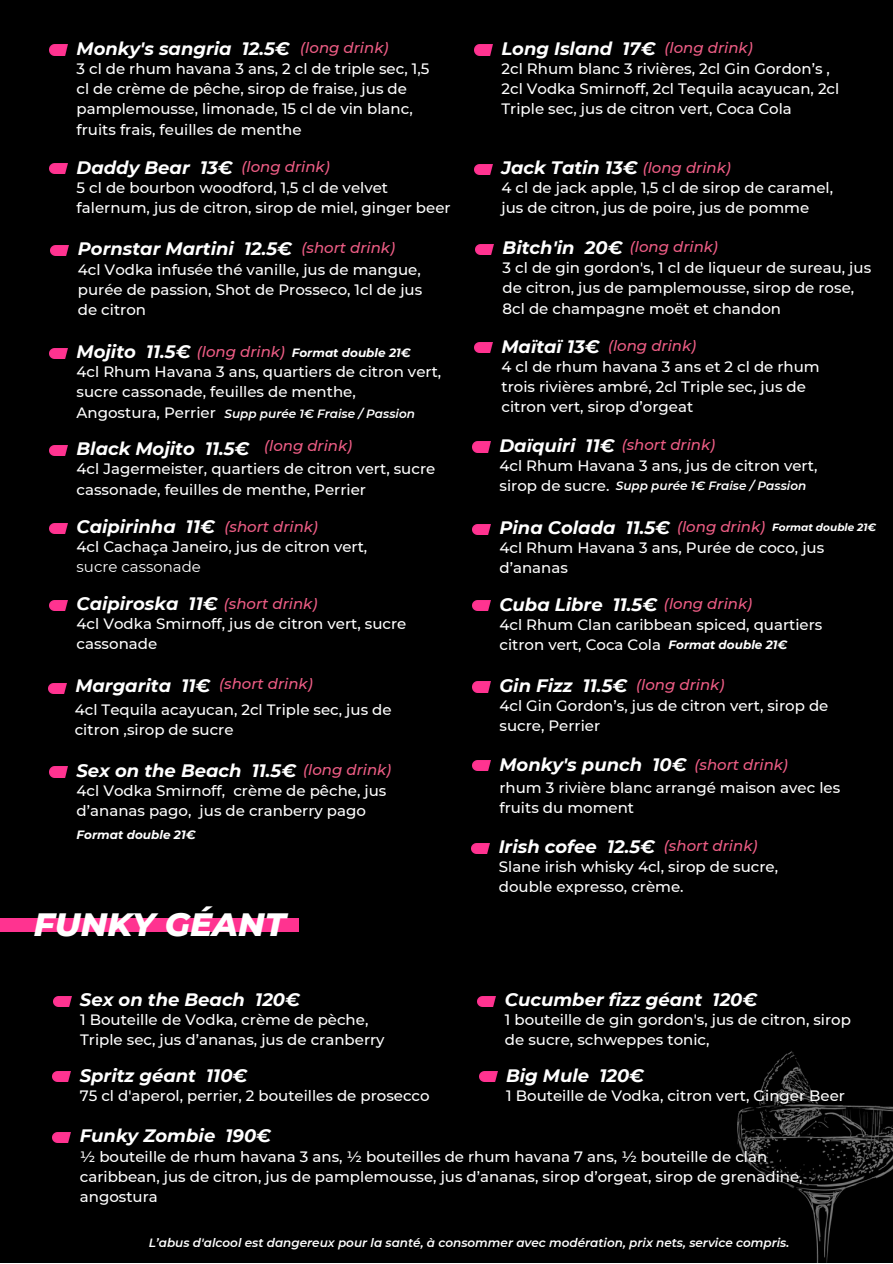
<style>
.page{position:relative;width:893px;height:1264px;background:#fff}
.page>*{position:absolute;margin:0;border:0;box-sizing:border-box;transform-origin:0 0}
.t1{font:italic 800 33px "Montserrat";color:#fff}
.t2{font:italic 700 18px "Montserrat";color:#fff}
.t3{font:500 15px/20.2px "Montserrat";color:#fff}
.t4{font:italic 500 15px "Montserrat";color:#ee5d85}
.t5{font:15px "Montserrat";color:#fff}
.t6{font:italic 600 12px "Montserrat";color:#fff}
.t7{font:italic 700 12px "Montserrat";color:#fff}
.t8{font:italic 700 10.5px "Montserrat";color:#fff}
</style>
<div class="page">
<div style="left:0;top:0;width:892px;height:1262px;background:#000"></div>
<div style="left:0;top:918px;width:299px;height:13px;background:#ff3390"></div>
<img style="left:53px;top:996px;width:18px;height:10px">
<img style="left:479px;top:1071px;width:18px;height:10px">
<img style="left:53px;top:1071px;width:18px;height:10px">
<img style="left:478px;top:996px;width:18px;height:10px">
<img style="left:53px;top:1132px;width:18px;height:10px">
<img style="left:737px;top:1051px;width:155px;height:211px">
<img style="left:50px;top:45px;width:18px;height:10px">
<img style="left:474px;top:45px;width:18px;height:10px">
<img style="left:50px;top:164px;width:18px;height:10px">
<img style="left:474px;top:164px;width:18px;height:10px">
<img style="left:50px;top:348px;width:18px;height:10px">
<img style="left:50px;top:445px;width:18px;height:10px">
<img style="left:474px;top:343px;width:18px;height:10px">
<img style="left:472px;top:442px;width:18px;height:10px">
<img style="left:475px;top:244px;width:18px;height:10px">
<img style="left:51px;top:246px;width:18px;height:10px">
<img style="left:50px;top:523px;width:18px;height:10px">
<img style="left:472px;top:524px;width:18px;height:10px">
<img style="left:50px;top:600px;width:18px;height:10px">
<img style="left:472px;top:601px;width:18px;height:10px">
<img style="left:48px;top:683px;width:18px;height:10px">
<img style="left:472px;top:682px;width:18px;height:10px">
<img style="left:50px;top:767px;width:18px;height:10px">
<img style="left:472px;top:760px;width:18px;height:11px">
<img style="left:472px;top:843px;width:18px;height:10px">
<p class="t2" style="left:76px;top:37px;width:215px">Monky's sangria 12.5€</p>
<p class="t3" style="left:76px;top:58px;width:354px">3 cl de rhum havana 3 ans, 2 cl de triple sec, 1,5 cl de crème de pêche, sirop de fraise, jus de pamplemousse, limonade, 15 cl de vin blanc, fruits frais, feuilles de menthe</p>
<p class="t4" style="left:300px;top:38px;width:90px">(long drink)</p>
<p class="t2" style="left:501px;top:37px;width:156px">Long Island 17€</p>
<p class="t3" style="left:501px;top:58px;width:339px">2cl Rhum blanc 3 rivières, 2cl Gin Gordon’s ,<br>2cl Vodka Smirnoff, 2cl Tequila acayucan, 2cl<br>Triple sec, jus de citron vert, Coca Cola</p>
<p class="t4" style="left:664px;top:38px;width:90px">(long drink)</p>
<p class="t4" style="left:241px;top:157px;width:90px">(long drink)</p>
<p class="t2" style="left:501px;top:157px;width:138px">Jack Tatin 13€</p>
<p class="t3" style="left:501px;top:178px;width:333px">4 cl de jack apple, 1,5 cl de sirop de caramel, jus de citron, jus de poire, jus de pomme</p>
<p class="t2" style="left:76px;top:156px;width:157px">Daddy Bear 13€</p>
<p class="t3" style="left:77px;top:177px;width:375px">5 cl de bourbon woodford, 1,5 cl de velvet falernum, jus de citron, sirop de miel, ginger beer</p>
<p class="t4" style="left:642px;top:159px;width:90px">(long drink)</p>
<p class="t2" style="left:502px;top:236px;width:121px">Bitch'in 20€</p>
<p class="t3" style="left:502px;top:258px;width:370px">3 cl de gin gordon's, 1 cl de liqueur de sureau, jus de citron, jus de pamplemousse, sirop de rose,<br>8cl de champagne moët et chandon</p>
<p class="t2" style="left:78px;top:238px;width:216px">Pornstar Martini 12.5€</p>
<p class="t4" style="left:629px;top:237px;width:90px">(long drink)</p>
<p class="t3" style="left:78px;top:259px;width:344px">4cl Vodka infusée thé vanille, jus de mangue,</p>
<p class="t3" style="left:78px;top:279px;width:346px">purée de passion, Shot de Prosseco, 1cl de jus de citron</p>
<p class="t4" style="left:301px;top:239px;width:95px">(short drink)</p>
<p class="t2" style="left:76px;top:340px;width:115px">Mojito 11.5€</p>
<p class="t3" style="left:77px;top:361px;width:366px">4cl Rhum Havana 3 ans, quartiers de citron vert, sucre cassonade, feuilles de menthe,</p>
<p class="t3" style="left:77px;top:402px;width:141px">Angostura, Perrier</p>
<p class="t4" style="left:197px;top:342px;width:90px">(long drink)</p>
<p class="t7" style="left:292px;top:345px;width:120px">Format double 21€</p>
<p class="t6" style="left:224px;top:406px;width:192px">Supp purée 1€ Fraise / Passion</p>
<p class="t4" style="left:264px;top:437px;width:90px">(long drink)</p>
<p class="t2" style="left:76px;top:437px;width:174px">Black Mojito 11.5€</p>
<p class="t3" style="left:77px;top:459px;width:360px">4cl Jagermeister, quartiers de citron vert, sucre cassonade, feuilles de menthe, Perrier</p>
<p class="t2" style="left:501px;top:335px;width:100px">Maïtaï 13€</p>
<p class="t3" style="left:501px;top:356px;width:320px">4 cl de rhum havana 3 ans et 2 cl de rhum trois rivières ambré, 2cl Triple sec, jus de citron vert, sirop d’orgeat</p>
<p class="t4" style="left:608px;top:336px;width:90px">(long drink)</p>
<p class="t2" style="left:499px;top:434px;width:117px">Daïquiri 11€</p>
<p class="t3" style="left:499px;top:455px;width:319px">4cl Rhum Havana 3 ans, jus de citron vert,</p>
<p class="t3" style="left:499px;top:475px;width:111px">sirop de sucre.</p>
<p class="t6" style="left:615px;top:478px;width:192px">Supp purée 1€ Fraise / Passion</p>
<p class="t4" style="left:621px;top:436px;width:95px">(short drink)</p>
<p class="t2" style="left:76px;top:515px;width:140px">Caipirinha 11€</p>
<p class="t3" style="left:77px;top:536px;width:292px">4cl Cachaça Janeiro, jus de citron vert,</p>
<p class="t5" style="left:77px;top:557px;width:126px">sucre cassonade</p>
<p class="t4" style="left:224px;top:517px;width:95px">(short drink)</p>
<p class="t2" style="left:499px;top:516px;width:172px">Pina Colada 11.5€</p>
<p class="t3" style="left:499px;top:537px;width:326px">4cl Rhum Havana 3 ans, Purée de coco, jus d’ananas</p>
<p class="t4" style="left:677px;top:517px;width:90px">(long drink)</p>
<p class="t8" style="left:772px;top:521px;width:106px">Format double 21€</p>
<p class="t2" style="left:76px;top:592px;width:142px">Caipiroska 11€</p>
<p class="t3" style="left:77px;top:613px;width:331px">4cl Vodka Smirnoff, jus de citron vert, sucre cassonade</p>
<p class="t4" style="left:224px;top:594px;width:95px">(short drink)</p>
<p class="t2" style="left:499px;top:593px;width:159px">Cuba Libre 11.5€</p>
<p class="t3" style="left:499px;top:614px;width:324px">4cl Rhum Clan caribbean spiced, quartiers citron vert, Coca Cola</p>
<p class="t4" style="left:664px;top:594px;width:90px">(long drink)</p>
<p class="t7" style="left:668px;top:638px;width:120px">Format double 21€</p>
<p class="t4" style="left:219px;top:674px;width:95px">(short drink)</p>
<p class="t2" style="left:499px;top:674px;width:129px">Gin Fizz 11.5€</p>
<p class="t3" style="left:499px;top:695px;width:330px">4cl Gin Gordon’s, jus de citron vert, sirop de sucre, Perrier</p>
<p class="t2" style="left:75px;top:674px;width:136px">Margarita 11€</p>
<p class="t3" style="left:75px;top:699px;width:318px">4cl Tequila acayucan, 2cl Triple sec, jus de</p>
<p class="t3" style="left:75px;top:719px;width:160px">citron ,sirop de sucre</p>
<p class="t4" style="left:636px;top:675px;width:90px">(long drink)</p>
<p class="t4" style="left:303px;top:760px;width:90px">(long drink)</p>
<p class="t2" style="left:499px;top:753px;width:188px">Monky's punch 10€</p>
<p class="t3" style="left:499px;top:777px;width:342px">rhum 3 rivière blanc arrangé maison avec les fruits du moment</p>
<p class="t4" style="left:694px;top:755px;width:95px">(short drink)</p>
<p class="t2" style="left:76px;top:759px;width:221px">Sex on the Beach 11.5€</p>
<p class="t3" style="left:77px;top:780px;width:311px">4cl Vodka Smirnoff, crème de pêche, jus d’ananas pago, jus de cranberry pago</p>
<p class="t7" style="left:77px;top:827px;width:120px">Format double 21€</p>
<p class="t2" style="left:498px;top:835px;width:158px">Irish cofee 12.5€</p>
<p class="t3" style="left:499px;top:856px;width:281px">Slane irish whisky 4cl, sirop de sucre, double expresso, crème.</p>
<p class="t4" style="left:664px;top:836px;width:95px">(short drink)</p>
<p class="t1" style="left:34px;top:903px;width:253px">FUNKY GÉANT</p>
<p class="t2" style="left:80px;top:988px;width:221px">Sex on the Beach 120€</p>
<p class="t3" style="left:80px;top:1009px;width:290px">1 Bouteille de Vodka, crème de pèche,</p>
<p class="t3" style="left:80px;top:1029px;width:306px">Triple sec, jus d’ananas, jus de cranberry</p>
<p class="t2" style="left:80px;top:1064px;width:169px">Spritz géant 110€</p>
<p class="t3" style="left:80px;top:1085px;width:351px">75 cl d'aperol, perrier, 2 bouteilles de prosecco</p>
<p class="t2" style="left:505px;top:988px;width:254px">Cucumber fizz géant 120€</p>
<p class="t3" style="left:505px;top:1009px;width:347px">1 bouteille de gin gordon's, jus de citron, sirop de sucre, schweppes tonic,</p>
<p class="t2" style="left:506px;top:1064px;width:139px">Big Mule 120€</p>
<p class="t3" style="left:506px;top:1085px;width:340px">1 Bouteille de Vodka, citron vert, Ginger Beer</p>
<p class="t2" style="left:80px;top:1124px;width:193px">Funky Zombie 190€</p>
<p class="t3" style="left:80px;top:1146px;width:724px">½ bouteille de rhum havana 3 ans, ½ bouteilles de rhum havana 7 ans, ½ bouteille de clan caribbean, jus de citron, jus de pamplemousse, jus d’ananas, sirop d’orgeat, sirop de grenadine, angostura</p>
<p class="t6" style="left:149px;top:1234px;width:642px">L’abus d'alcool est dangereux pour la santé, à consommer avec modération, prix nets, service compris.</p>
</div>
